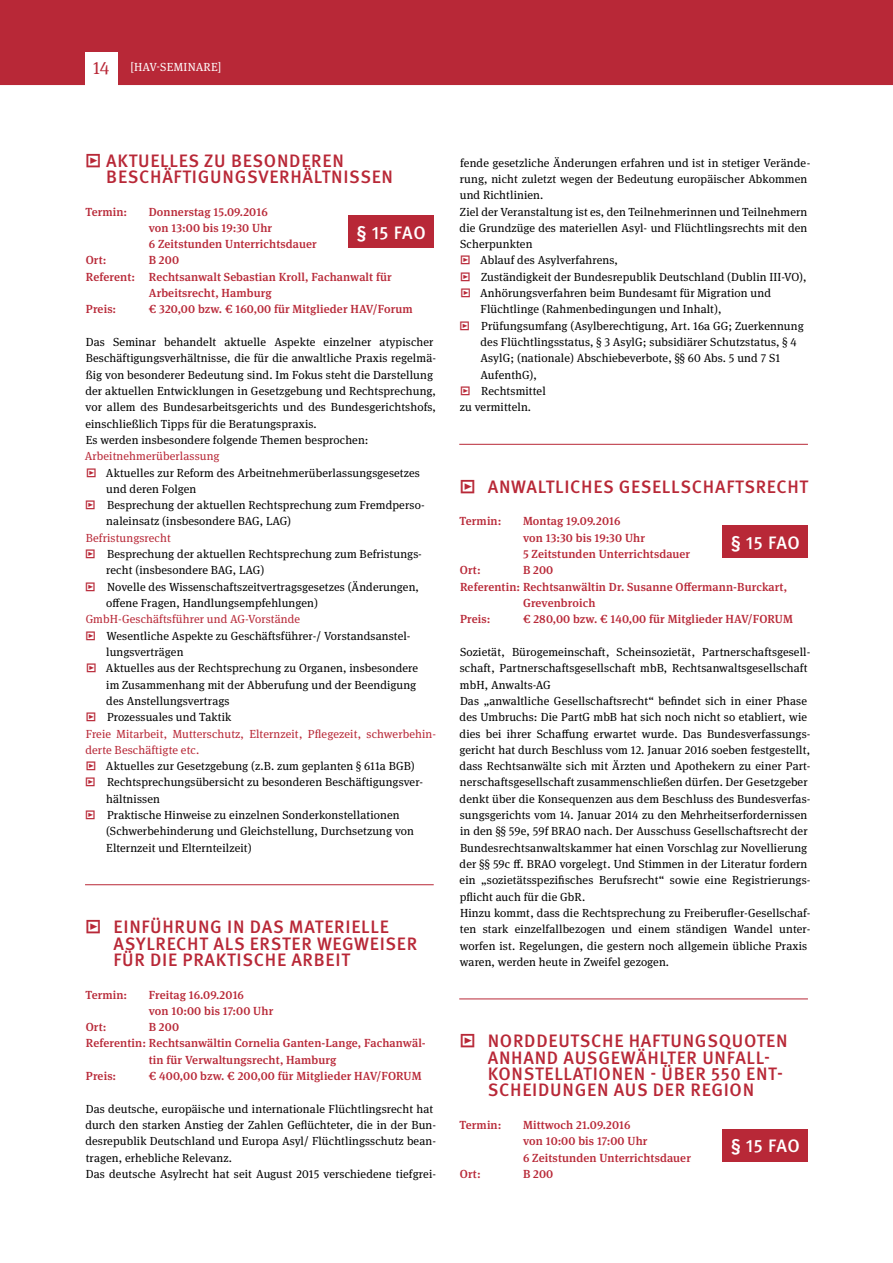
<style>
.page{position:relative;width:893px;height:1263px;background:#fff}
.page>*{position:absolute;margin:0;border:0;box-sizing:border-box;transform-origin:0 0}
.t1{font:500 18px/16.4px "Meta OT";letter-spacing:.04em;color:#b82837}
.t2{font:500 18px "Meta OT";letter-spacing:.03em;color:#fff}
.t3{font:11.7px/16.4px "Meta Serif Pro";letter-spacing:.01em;color:#000}
.t4{font:500 11.7px/16.4px "Meta Serif Pro";letter-spacing:.01em;color:#b82837}
.t5{font:11.7px "Meta Serif Pro";letter-spacing:.01em;color:#b82837}
.t6{font:11.7px "Meta Serif Pro";letter-spacing:.02em;color:#fff}
.s1{font-size:18px;color:#b82837}
.s2{font-family:"Meta Serif Pro";font-weight:400}
.s3{color:#b82837}
</style>
<div class="page">
<div style="left:0;top:0;width:893px;height:84px;background:#b82837"></div>
<hr style="left:459px;top:444px;width:349px;height:1px;background:#b82837">
<hr style="left:459px;top:998px;width:349px;height:1px;background:#b82837">
<hr style="left:85px;top:884px;width:349px;height:1px;background:#b82837">
<div style="left:349px;top:216px;width:85px;height:32px;background:#b82837"></div>
<div style="left:723px;top:525px;width:85px;height:33px;background:#b82837"></div>
<div style="left:723px;top:1129px;width:85px;height:33px;background:#b82837"></div>
<hr style="left:0;top:84px;width:893px;height:1px;background:#b82837">
<div style="left:85px;top:53px;width:32px;height:34px;background:#fff"></div>
<p class="t6" style="left:93px;top:58px;width:130px"><span class="s1">14</span> [HAV-SEMINARE]</p>
<h1 class="t1" style="left:106px;top:152px;width:288px;text-indent:-20px"><span class="s2">•</span> AKTUELLES ZU BESONDEREN<br>BESCHÄFTIGUNGSVERHÄLTNISSEN</h1>
<p class="t4" style="left:85px;top:202px;width:43px">Termin:</p>
<p class="t4" style="left:149px;top:202px;width:169px">Donnerstag 15.09.2016<br>von 13:00 bis 19:30 Uhr<br>6 Zeitstunden Unterrichtsdauer</p>
<p class="t4" style="left:86px;top:251px;width:22px">Ort:</p>
<p class="t4" style="left:149px;top:251px;width:32px">B 200</p>
<p class="t4" style="left:86px;top:268px;width:307px">Referent: Rechtsanwalt Sebastian Kroll, Fachanwalt für</p>
<p class="t4" style="left:149px;top:284px;width:124px">Arbeitsrecht, Hamburg</p>
<p class="t4" style="left:86px;top:300px;width:32px">Preis:</p>
<p class="t4" style="left:149px;top:300px;width:265px">€ 320,00 bzw. € 160,00 für Mitglieder HAV/Forum</p>
<p class="t3" style="left:85px;top:333px;width:352px">Das Seminar behandelt aktuelle Aspekte einzelner atypischer Beschäftigungsverhältnisse, die für die anwaltliche Praxis regelmä&shy;ßig von besonderer Bedeutung sind. Im Fokus steht die Darstellung der aktuellen Entwicklungen in Gesetzgebung und Rechtsprechung, vor allem des Bundesarbeitsgerichts und des Bundesgerichtshofs, einschließlich Tipps für die Beratungspraxis.<br>Es werden insbesondere folgende Themen besprochen:</p>
<p class="t5" style="left:85px;top:448px;width:137px">Arbeitnehmerüberlassung</p>
<p class="t3" style="left:87px;top:464px;width:335px"><span class="s3">ʾ</span> Aktuelles zur Reform des Arbeitnehmerüberlassungsgesetzes</p>
<p class="t3" style="left:106px;top:480px;width:92px">und deren Folgen</p>
<p class="t3" style="left:86px;top:496px;width:341px"><span class="s3">ʾ</span> Besprechung der aktuellen Rechtsprechung zum Fremdperso-</p>
<p class="t3" style="left:106px;top:513px;width:186px">naleinsatz (insbesondere BAG, LAG)</p>
<p class="t5" style="left:86px;top:529px;width:87px">Befristungsrecht</p>
<p class="t3" style="left:86px;top:545px;width:338px"><span class="s3">ʾ</span> Besprechung der aktuellen Rechtsprechung zum Befristungs-</p>
<p class="t3" style="left:106px;top:562px;width:159px">recht (insbesondere BAG, LAG)</p>
<p class="t3" style="left:86px;top:578px;width:335px"><span class="s3">ʾ</span> Novelle des Wissenschaftszeitvertragsgesetzes (Änderungen,</p>
<p class="t3" style="left:106px;top:594px;width:213px">offene Fragen, Handlungsempfehlungen)</p>
<p class="t5" style="left:86px;top:611px;width:216px">GmbH-Geschäftsführer und AG-Vorstände</p>
<p class="t3" style="left:86px;top:627px;width:326px"><span class="s3">ʾ</span> Wesentliche Aspekte zu Geschäftsführer-/ Vorstandsanstel-</p>
<p class="t3" style="left:106px;top:643px;width:79px">lungsverträgen</p>
<p class="t3" style="left:87px;top:659px;width:333px"><span class="s3">ʾ</span> Aktuelles aus der Rechtsprechung zu Organen, insbesondere</p>
<p class="t3" style="left:106px;top:676px;width:312px">im Zusammenhang mit der Abberufung und der Beendigung</p>
<p class="t3" style="left:106px;top:692px;width:125px">des Anstellungsvertrags</p>
<p class="t3" style="left:86px;top:708px;width:147px"><span class="s3">ʾ</span> Prozessuales und Taktik</p>
<p class="t5" style="left:86px;top:725px;width:352px">Freie Mitarbeit, Mutterschutz, Elternzeit, Pflegezeit, schwerbehin-</p>
<p class="t5" style="left:85px;top:741px;width:115px">derte Beschäftigte etc.</p>
<p class="t3" style="left:86px;top:757px;width:330px"><span class="s3">ʾ</span> Aktuelles zur Gesetzgebung (z.B. zum geplanten § 611a BGB)</p>
<p class="t3" style="left:86px;top:774px;width:339px"><span class="s3">ʾ</span> Rechtsprechungsübersicht zu besonderen Beschäftigungsver-</p>
<p class="t3" style="left:106px;top:790px;width:55px">hältnissen</p>
<p class="t3" style="left:86px;top:806px;width:316px"><span class="s3">ʾ</span> Praktische Hinweise zu einzelnen Sonderkonstellationen</p>
<p class="t3" style="left:106px;top:822px;width:309px">(Schwerbehinderung und Gleichstellung, Durchsetzung von</p>
<p class="t3" style="left:106px;top:839px;width:147px">Elternzeit und Elternteilzeit)</p>
<h1 class="t2" style="left:356px;top:221px;width:71px">§ 15 FAO</h1>
<h1 class="t1" style="left:114px;top:919px;width:305px;text-indent:-28px">• EINFÜHRUNG IN DAS MATERIELLE<br>ASYLRECHT ALS ERSTER WEGWEISER<br>FÜR DIE PRAKTISCHE ARBEIT</h1>
<p class="t4" style="left:85px;top:985px;width:43px">Termin:</p>
<p class="t4" style="left:149px;top:985px;width:126px">Freitag 16.09.2016<br>von 10:00 bis 17:00 Uhr</p>
<p class="t4" style="left:86px;top:1018px;width:22px">Ort:</p>
<p class="t4" style="left:149px;top:1018px;width:32px">B 200</p>
<p class="t4" style="left:86px;top:1034px;width:341px">Referentin: Rechtsanwältin Cornelia Ganten-Lange, Fachanwäl-</p>
<p class="t4" style="left:149px;top:1051px;width:189px">tin für Verwaltungsrecht, Hamburg</p>
<p class="t4" style="left:86px;top:1067px;width:32px">Preis:</p>
<p class="t4" style="left:149px;top:1067px;width:274px">€ 400,00 bzw. € 200,00 für Mitglieder HAV/FORUM</p>
<p class="t3" style="left:85px;top:1100px;width:352px">Das deutsche, europäische und internationale Flüchtlingsrecht hat durch den starken Anstieg der Zahlen Geflüchteter, die in der Bun&shy;desrepublik Deutschland und Europa Asyl/ Flüchtlingsschutz bean&shy;tragen, erhebliche Relevanz.<br>Das deutsche Asylrecht hat seit August 2015 verschiedene tiefgrei-</p>
<p class="t3" style="left:460px;top:154px;width:352px">fende gesetzliche Änderungen erfahren und ist in stetiger Verände-</p>
<p class="t3" style="left:460px;top:170px;width:349px">rung, nicht zuletzt wegen der Bedeutung europäischer Abkommen</p>
<p class="t3" style="left:460px;top:186px;width:85px">und Richtlinien.</p>
<p class="t3" style="left:460px;top:203px;width:349px">Ziel der Veranstaltung ist es, den Teilnehmerinnen und Teilnehmern</p>
<p class="t3" style="left:460px;top:219px;width:349px">die Grundzüge des materiellen Asyl- und Flüchtlingsrechts mit den</p>
<p class="t3" style="left:460px;top:235px;width:74px">Scherpunkten</p>
<p class="t3" style="left:460px;top:252px;width:159px"><span class="s3">ʾ</span> Ablauf des Asylverfahrens,</p>
<p class="t3" style="left:460px;top:268px;width:348px"><span class="s3">ʾ</span> Zuständigkeit der Bundesrepublik Deutschland (Dublin III-VO),</p>
<p class="t3" style="left:461px;top:284px;width:312px"><span class="s3">ʾ</span> Anhörungsverfahren beim Bundesamt für Migration und</p>
<p class="t3" style="left:480px;top:301px;width:243px">Flüchtlinge (Rahmenbedingungen und Inhalt),</p>
<p class="t3" style="left:460px;top:317px;width:346px"><span class="s3">ʾ</span> Prüfungsumfang (Asylberechtigung, Art. 16a GG; Zuerkennung</p>
<p class="t3" style="left:480px;top:333px;width:318px">des Flüchtlingsstatus, § 3 AsylG; subsidiärer Schutzstatus, § 4</p>
<p class="t3" style="left:480px;top:349px;width:301px">AsylG; (nationale) Abschiebeverbote, §§ 60 Abs. 5 und 7 S1</p>
<p class="t3" style="left:480px;top:366px;width:58px">AufenthG),</p>
<p class="t3" style="left:460px;top:382px;width:87px"><span class="s3">ʾ</span> Rechtsmittel</p>
<p class="t3" style="left:460px;top:398px;width:73px">zu vermitteln.</p>
<h1 class="t1" style="left:460px;top:479px;width:350px">• ANWALTLICHES GESELLSCHAFTSRECHT</h1>
<p class="t4" style="left:460px;top:512px;width:43px">Termin:</p>
<p class="t4" style="left:523px;top:512px;width:169px">Montag 19.09.2016<br>von 13:30 bis 19:30 Uhr<br>5 Zeitstunden Unterrichtsdauer</p>
<p class="t4" style="left:460px;top:561px;width:22px">Ort:</p>
<p class="t4" style="left:523px;top:561px;width:32px">B 200</p>
<p class="t4" style="left:460px;top:578px;width:329px">Referentin: Rechtsanwältin Dr. Susanne Offermann-Burckart,</p>
<p class="t4" style="left:523px;top:594px;width:74px">Grevenbroich</p>
<p class="t4" style="left:460px;top:610px;width:32px">Preis:</p>
<p class="t4" style="left:523px;top:610px;width:271px">€ 280,00 bzw. € 140,00 für Mitglieder HAV/FORUM</p>
<p class="t3" style="left:459px;top:643px;width:352px">Sozietät, Bürogemeinschaft, Scheinsozietät, Partnerschaftsgesell&shy;schaft, Partnerschaftsgesellschaft mbB, Rechtsanwaltsgesellschaft mbH, Anwalts-AG<br>Das „anwaltliche Gesellschaftsrecht“ befindet sich in einer Phase des Umbruchs: Die PartG mbB hat sich noch nicht so etabliert, wie dies bei ihrer Schaffung erwartet wurde. Das Bundesverfassungs&shy;gericht hat durch Beschluss vom 12. Januar 2016 soeben festgestellt, dass Rechtsanwälte sich mit Ärzten und Apothekern zu einer Part&shy;nerschaftsgesellschaft zusammenschließen dürfen. Der Gesetzgeber denkt über die Konsequenzen aus dem Beschluss des Bundesverfas&shy;sungsgerichts vom 14. Januar 2014 zu den Mehrheitserfordernissen in den §§ 59e, 59f BRAO nach. Der Ausschuss Gesellschaftsrecht der Bundesrechtsanwaltskammer hat einen Vorschlag zur Novellierung der §§ 59c ff. BRAO vorgelegt. Und Stimmen in der Literatur fordern ein „sozietätsspezifisches Berufsrecht“ sowie eine Registrierungs&shy;pflicht auch für die GbR.<br>Hinzu kommt, dass die Rechtsprechung zu Freiberufler-Gesellschaf&shy;ten stark einzelfallbezogen und einem ständigen Wandel unter&shy;worfen ist. Regelungen, die gestern noch allgemein übliche Praxis waren, werden heute in Zweifel gezogen.</p>
<h1 class="t2" style="left:731px;top:531px;width:71px">§ 15 FAO</h1>
<h1 class="t1" style="left:488px;top:1033px;width:301px;text-indent:-28px">• NORDDEUTSCHE HAFTUNGSQUOTEN<br>ANHAND AUSGEWÄHLTER UNFALL-<br>KONSTELLATIONEN - ÜBER 550 ENT-<br>SCHEIDUNGEN AUS DER REGION</h1>
<p class="t4" style="left:460px;top:1116px;width:43px">Termin:</p>
<p class="t4" style="left:523px;top:1116px;width:169px">Mittwoch 21.09.2016<br>von 10:00 bis 17:00 Uhr<br>6 Zeitstunden Unterrichtsdauer</p>
<p class="t4" style="left:460px;top:1165px;width:22px">Ort:</p>
<p class="t4" style="left:523px;top:1165px;width:32px">B 200</p>
<h1 class="t2" style="left:731px;top:1135px;width:71px">§ 15 FAO</h1>
</div>
